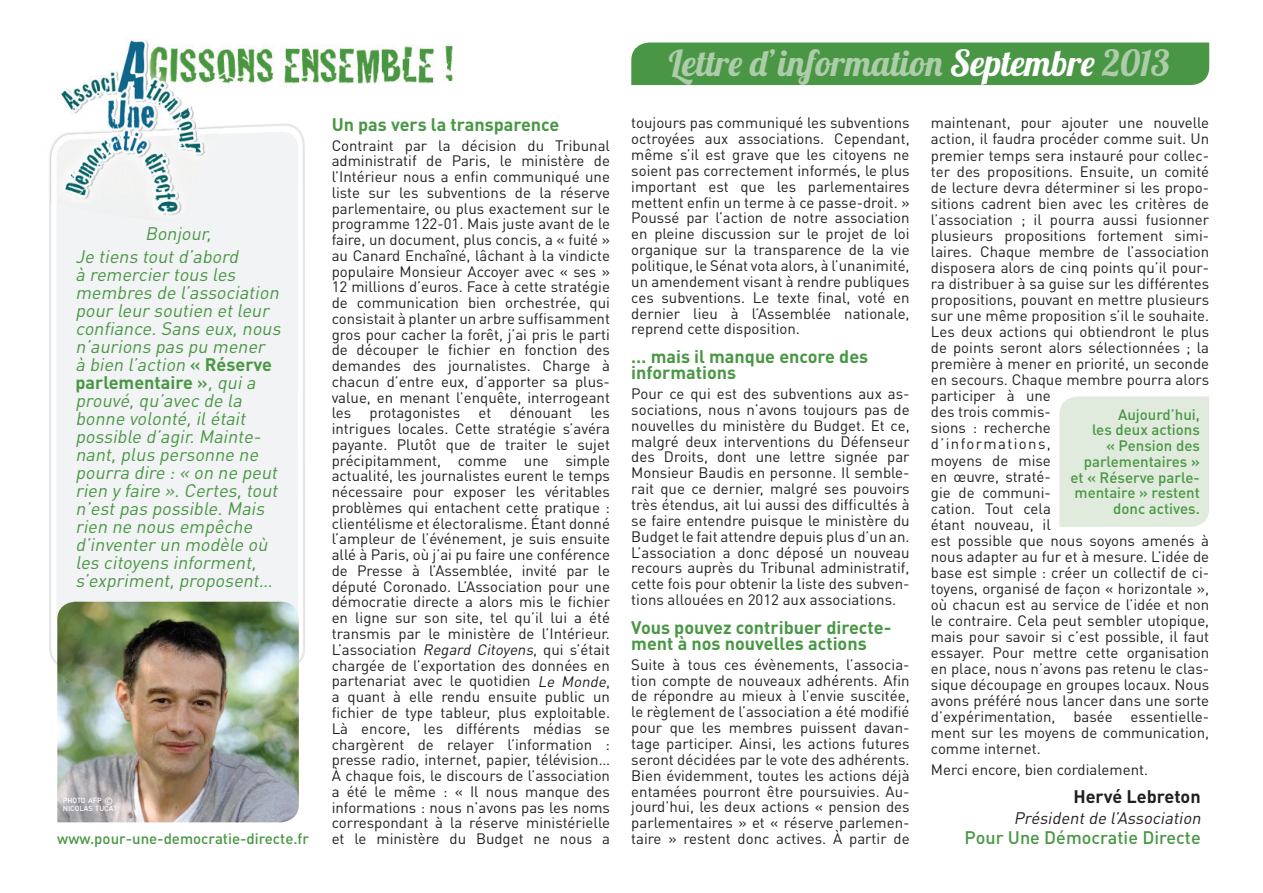
<style>
.page{position:relative;width:1263px;height:893px;background:#fff}
.page>*{position:absolute;margin:0;border:0;box-sizing:border-box;transform-origin:0 0}
.t1{font:36px "Lobster 1.4";color:#adccaa}
.t2{font:italic 18px/18px "DIN Pro";color:#499744}
.t3{font:700 18px/15.9px "DIN Pro";color:#499744}
.t4{font:500 18px "DIN Pro";color:#499744}
.t5{font:700 18px "DIN Pro";color:#231f20}
.t6{font:italic 16.5px "DIN Pro";color:#231f20}
.t7{font:15px/15.8px "DIN Pro";color:#231f20;text-align:justify}
.t8{font:500 15px/15.8px "DIN Pro";color:#499744;text-align:right}
.t9{font:500 7.35px/7.5px "DIN Pro";color:#fff}
.s1{font-weight:500;font-style:normal}
.s2{font-weight:700;font-style:normal}
.s3{font-size:10.5px}
.s4{font-style:italic}
.s5{color:#fff}
</style>
<div class="page">
<div style="left:631px;top:43px;width:578px;height:42px;background:#499744"></div>
<div style="left:49px;top:222px;width:256px;height:443px;background:#f2f3f4"></div>
<img style="left:49px;top:39px;width:404px;height:183px">
<img style="left:57px;top:602px;width:242px;height:220px">
<div style="left:1059px;top:396px;width:150px;height:131px;background:#e0ebdd"></div>
<p class="t2" style="left:75px;top:222px;width:168px;line-height:22.2px;text-indent:70px">Bonjour,<br>Je tiens toutd’abord</p>
<p class="t2" style="left:75px;top:264px;width:211px">à remercier tous les membres de l’association pour leur soutien etleur confiance.Sans eux,nous n’aurions pas pu mener à bien l’action <span class="s1">«</span> <span class="s2">R é s e rve parlementaire</span> <span class="s1">»</span>,quia prouvé,qu’avec de la bonne volonté,ilétait possible d’agir.Mainte&shy;nant,plus personne ne pourra dire :« on ne peut rien y faire ».Certes,tout n’estpas possible.Mais rien ne nous empêche d’inventer un modèle où les citoyens informent, s’expriment,proposent…</p>
<p class="t9" style="left:63px;top:796px;width:56px">PHOTO AFP <span class="s3">©<br></span>NICOLAS TUCAT</p>
<p class="t8" style="left:57px;top:830px;width:253px">www.pour-une-democratie-directe.fr</p>
<p class="t3" style="left:332px;top:115px;width:229px">Un pas vers la transparence</p>
<p class="t7" style="left:332px;top:137px;width:280px">Contraint par la décision du Tribunal administratif de Paris, le ministère de l’Intérieur nous a enfin communiqué une liste sur les subventions de la réserve parlementaire, ou plus exactement sur le programme 122-01. Mais juste avant de le faire, un document, plus concis, a « fuité » au Canard Enchaîné, lâchant à la vindicte populaire Monsieur Accoyer avec « ses » 12 millions d’euros. Face à cette stratégie de communication bien orchestrée, qui consistait à planter un arbre suffisamment gros pour cacher la forêt, j’ai pris le parti de découper le fichier en fonction des demandes des journalistes. Charge à chacun d’entre eux, d’apporter sa plus&shy;value, en menant l’enquête, interrogeant les protagonistes et dénouant les intrigues locales. Cette stratégie s’avéra payante. Plutôt que de traiter le sujet précipitamment, comme une simple actualité, les journalistes eurent le temps nécessaire pour exposer les véritables problèmes qui entachent cette pratique : clientélisme et électoralisme. étant donné l’ampleur de l’événement, je suis ensuite allé à Paris, où j’ai pu faire une conférence de Presse à l’Assemblée, invité par le député Coronado. L’Association pour une démocratie directe a alors mis le fichier en ligne sur son site, tel qu’il lui a été transmis par le ministère de l’Intérieur.<br>L’association <span class="s4">Regard Citoyens</span>, qui s’était chargée de l’exportation des données en partenariat avec le quotidien <span class="s4">Le Monde</span>, a quant à elle rendu ensuite public un fichier de type tableur, plus exploitable.<br>Là encore, les différents médias se chargèrent de relayer l’information : presse radio, internet, papier, télévision… à chaque fois, le discours de l’association a été le même : « Il nous manque des informations : nous n’avons pas les noms correspondant à la réserve ministérielle et le ministère du Budget ne nous a</p>
<h1 class="t1" style="left:669px;top:40px;width:502px">Lettre d’information <span class="s5">Septembre</span> 2013</h1>
<p class="t7" style="left:631px;top:114px;width:280px">toujours pas communiqué les subventions octroyées aux associations. Cependant, même s’il est grave que les citoyens ne soient pas correctement informés, le plus important est que les parlementaires mettent enfin un terme à ce passe-droit. » Poussé par l’action de notre association en pleine discussion sur le projet de loi organique sur la transparence de la vie politique, le Sénat vota alors, à l’unanimité, un amendement visant à rendre publiques ces subventions. Le texte final, voté en dernier lieu à l’Assemblée nationale, reprend cette disposition.</p>
<p class="t3" style="left:631px;top:348px;width:238px">… mais il manque encore des informations</p>
<p class="t7" style="left:631px;top:385px;width:280px">Pour ce qui est des subventions aux as&shy;sociations, nous n’avons toujours pas de nouvelles du ministère du Budget. Et ce, malgré deux interventions du Défenseur des Droits, dont une lettre signée par Monsieur Baudis en personne. Il semble&shy;rait que ce dernier, malgré ses pouvoirs très étendus, ait lui aussi des difficultés à se faire entendre puisque le ministère du Budget le fait attendre depuis plus d’un an.<br>L’association a donc déposé un nouveau recours auprès du Tribunal administratif, cette fois pour obtenir la liste des subven&shy;tions allouées en 2012 aux associations.</p>
<p class="t3" style="left:631px;top:619px;width:262px">Vous pouvez contribuer directe&shy;ment à nos nouvelles actions</p>
<p class="t7" style="left:631px;top:656px;width:280px">Suite à tous ces évènements, l’associa&shy;tion compte de nouveaux adhérents. Afin de répondre au mieux à l’envie suscitée, le règlement de l’association a été modifié pour que les membres puissent davan&shy;tage participer. Ainsi, les actions futures seront décidées par le vote des adhérents.<br>Bien évidemment, toutes les actions déjà entamées pourront être poursuivies. Au&shy;jourd’hui, les deux actions « pension des parlementaires » et « réserve parlemen&shy;taire » restent donc actives. à partir de</p>
<p class="t7" style="left:931px;top:114px;width:280px;text-align:left">maintenant, pour ajouter une nouvelle action, il faudra procéder comme suit. Un premier temps sera instauré pour collec&shy;ter des propositions. Ensuite, un comité de lecture devra déterminer si les propo&shy;sitions cadrent bien avec les critères de l’association ; il pourra aussi fusionner plusieurs propositions fortement simi&shy;laires. Chaque membre de l’association disposera alors de cinq points qu’il pour&shy;ra distribuer à sa guise sur les différentes propositions, pouvant en mettre plusieurs sur une même proposition s’il le souhaite.<br>Les deux actions qui obtiendront le plus de points seront alors sélectionnées ; la première à mener en priorité, un seconde en secours. Chaque membre pourra alors participer à une<br>des trois commis-<br>sions : recherche<br>d’informations,<br>moyens de mise<br>en œuvre, straté-<br>gie de communi-<br>cation. Tout cela<br>étant nouveau, il<br>est possible que nous soyons amenés à nous adapter au fur et à mesure. L’idée de base est simple : créer un collectif de ci&shy;toyens, organisé de façon « horizontale », où chacun est au service de l’idée et non le contraire. Cela peut sembler utopique, mais pour savoir si c’est possible, il faut essayer. Pour mettre cette organisation en place, nous n’avons pas retenu le clas&shy;sique découpage en groupes locaux. Nous avons préféré nous lancer dans une sorte d’expérimentation, basée essentielle&shy;ment sur les moyens de communication, comme internet.</p>
<p class="t7" style="left:931px;top:761px;width:219px">Merci encore, bien cordialement.</p>
<p class="t5" style="left:1073px;top:785px;width:129px">Hervé Lebreton</p>
<p class="t6" style="left:1014px;top:807px;width:192px">Présidentde l’Association</p>
<p class="t4" style="left:965px;top:825px;width:238px">Pour Une Démocratie Directe</p>
<p class="t8" style="left:1070px;top:406px;width:131px">Aujourd’hui,<br>les deux actions<br>« Pension des parlementaires » et « Réserve parle&shy;mentaire » restent donc actives.</p>
</div>
